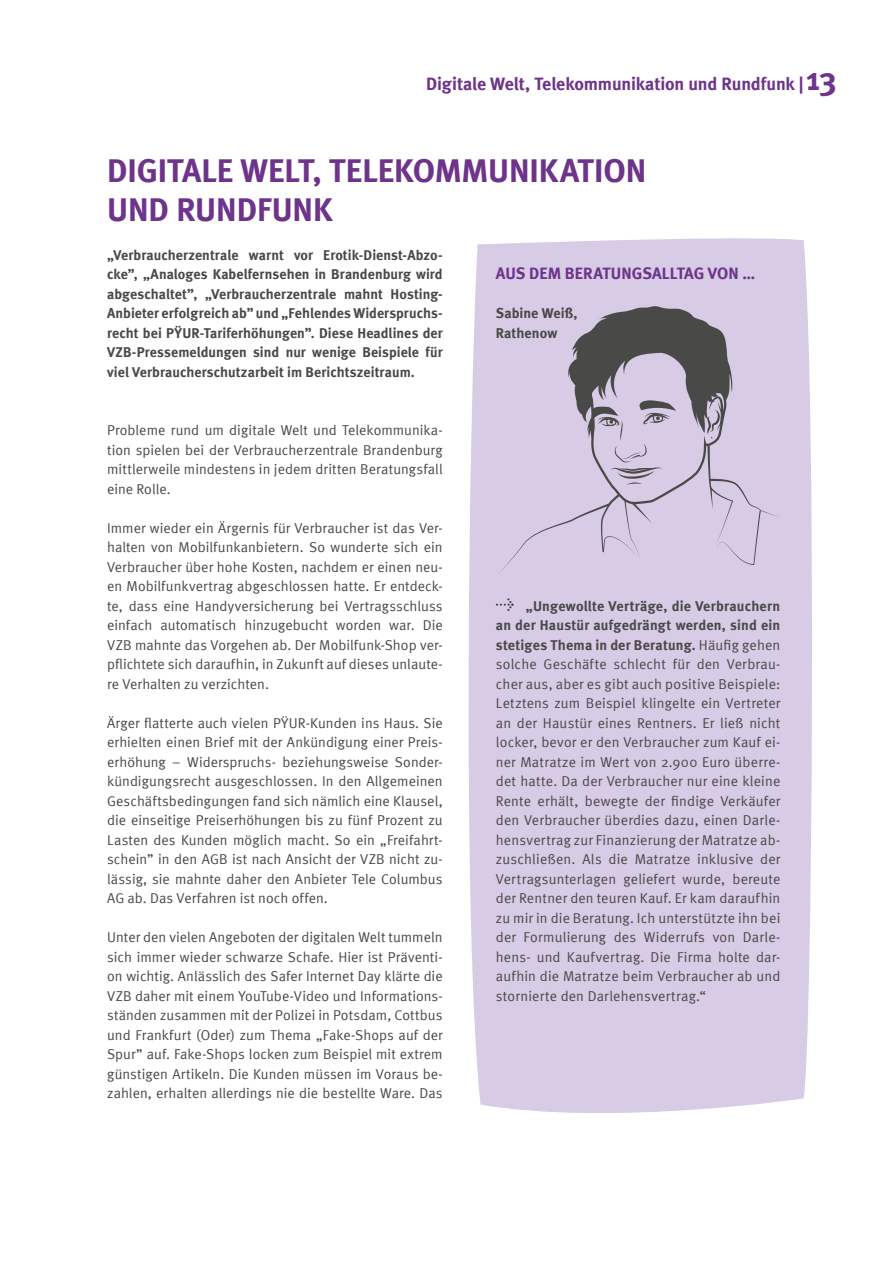
<style>
.page{position:relative;width:893px;height:1263px;background:#fff}
.page>*{position:absolute;margin:0;border:0;box-sizing:border-box;transform-origin:0 0}
.t1{font:700 33px/39px "Meta";color:#6e348b}
.t2{font:700 18px "Meta";letter-spacing:-.01em;color:#6e348b}
.t3{font:700 16.5px "Meta";letter-spacing:.005em;color:#6e348b}
.t4{font:14.25px/19.5px "Meta Normal";letter-spacing:.005em;color:#494948;text-align:justify}
.t5{font:700 14.25px/19.5px "Meta";letter-spacing:.01em;color:#494948;text-align:justify}
.s1{font-size:33px}
.s2{font-family:"Meta Normal";font-weight:400}
</style>
<div class="page">
<div style="left:468px;top:238px;width:344px;height:875px;background:#d7cbe5"></div>
<svg style="left:496px;top:598px;width:18px;height:13px"></svg>
<svg style="left:497px;top:304px;width:283px;height:271px;background:#bfb5cb"></svg>
<p class="t2" style="left:426px;top:73px;width:412px">Digitale Welt, Telekommunikation und Rundfunk | <span class="s1">13</span></p>
<h1 class="t1" style="left:107px;top:151px;width:541px">DIGITALE WELT, TELEKOMMUNIKATION<br>UND RUNDFUNK</h1>
<p class="t5" style="left:107px;top:245px;width:337px">„Verbraucherzentrale warnt vor Erotik-Dienst-Abzo&shy;cke”, „Analoges Kabelfernsehen in Brandenburg wird abgeschaltet”, „Verbraucherzentrale mahnt Hosting-Anbieter erfolgreich ab” und „Fehlendes Widerspruchs&shy;recht bei PŸUR-Tariferhöhungen”. Diese Headlines der VZB-Pressemeldungen sind nur wenige Beispiele für viel Verbraucherschutzarbeit im Berichtszeitraum.</p>
<p class="t3" style="left:496px;top:264px;width:261px">AUS DEM BERATUNGSALLTAG VON …</p>
<p class="t5" style="left:496px;top:304px;width:83px">Sabine Weiß,<br>Rathenow</p>
<p class="t4" style="left:107px;top:421px;width:337px">Probleme rund um digitale Welt und Telekommunika&shy;tion spielen bei der Verbraucherzentrale Brandenburg mittlerweile mindestens in jedem dritten Beratungsfall eine Rolle.</p>
<p class="t4" style="left:107px;top:518px;width:337px">Immer wieder ein Ärgernis für Verbraucher ist das Ver&shy;halten von Mobilfunkanbietern. So wunderte sich ein Verbraucher über hohe Kosten, nachdem er einen neu&shy;en Mobilfunkvertrag abgeschlossen hatte. Er entdeck&shy;te, dass eine Handyversicherung bei Vertragsschluss einfach automatisch hinzugebucht worden war. Die VZB mahnte das Vorgehen ab. Der Mobilfunk-Shop ver&shy;pflichtete sich daraufhin, in Zukunft auf dieses unlaute&shy;re Verhalten zu verzichten.</p>
<p class="t4" style="left:107px;top:713px;width:337px">Ärger flatterte auch vielen PŸUR-Kunden ins Haus. Sie erhielten einen Brief mit der Ankündigung einer Preis&shy;erhöhung – Widerspruchs- beziehungsweise Sonder&shy;kündigungsrecht ausgeschlossen. In den Allgemeinen Geschäftsbedingungen fand sich nämlich eine Klausel, die einseitige Preiserhöhungen bis zu fünf Prozent zu Lasten des Kunden möglich macht. So ein „Freifahrt&shy;schein” in den AGB ist nach Ansicht der VZB nicht zu&shy;lässig, sie mahnte daher den Anbieter Tele Columbus AG ab. Das Verfahren ist noch offen.</p>
<p class="t4" style="left:107px;top:927px;width:337px">Unter den vielen Angeboten der digitalen Welt tummeln sich immer wieder schwarze Schafe. Hier ist Präventi&shy;on wichtig. Anlässlich des Safer Internet Day klärte die VZB daher mit einem YouTube-Video und Informations&shy;ständen zusammen mit der Polizei in Potsdam, Cottbus und Frankfurt (Oder) zum Thema „Fake-Shops auf der Spur” auf. Fake-Shops locken zum Beispiel mit extrem günstigen Artikeln. Die Kunden müssen im Voraus be&shy;zahlen, erhalten allerdings nie die bestellte Ware. Das</p>
<p class="t5" style="left:496px;top:596px;width:286px;text-indent:30px">„Ungewollte Verträge, die Verbrauchern an der Haustür aufgedrängt werden, sind ein stetiges Thema in der Beratung. <span class="s2">Häufig gehen</span></p>
<p class="t4" style="left:496px;top:654px;width:286px">solche Geschäfte schlecht für den Verbrau&shy;cher aus, aber es gibt auch positive Beispiele:<br>Letztens zum Beispiel klingelte ein Vertreter an der Haustür eines Rentners. Er ließ nicht locker, bevor er den Verbraucher zum Kauf ei&shy;ner Matratze im Wert von 2.900 Euro überre&shy;det hatte. Da der Verbraucher nur eine kleine Rente erhält, bewegte der findige Verkäufer den Verbraucher überdies dazu, einen Darle&shy;hensvertrag zur Finanzierung der Matratze ab&shy;zuschließen. Als die Matratze inklusive der Vertragsunterlagen geliefert wurde, bereute der Rentner den teuren Kauf. Er kam daraufhin zu mir in die Beratung. Ich unterstützte ihn bei der Formulierung des Widerrufs von Darle&shy;hens- und Kaufvertrag. Die Firma holte dar&shy;aufhin die Matratze beim Verbraucher ab und stornierte den Darlehensvertrag.“</p>
</div>
